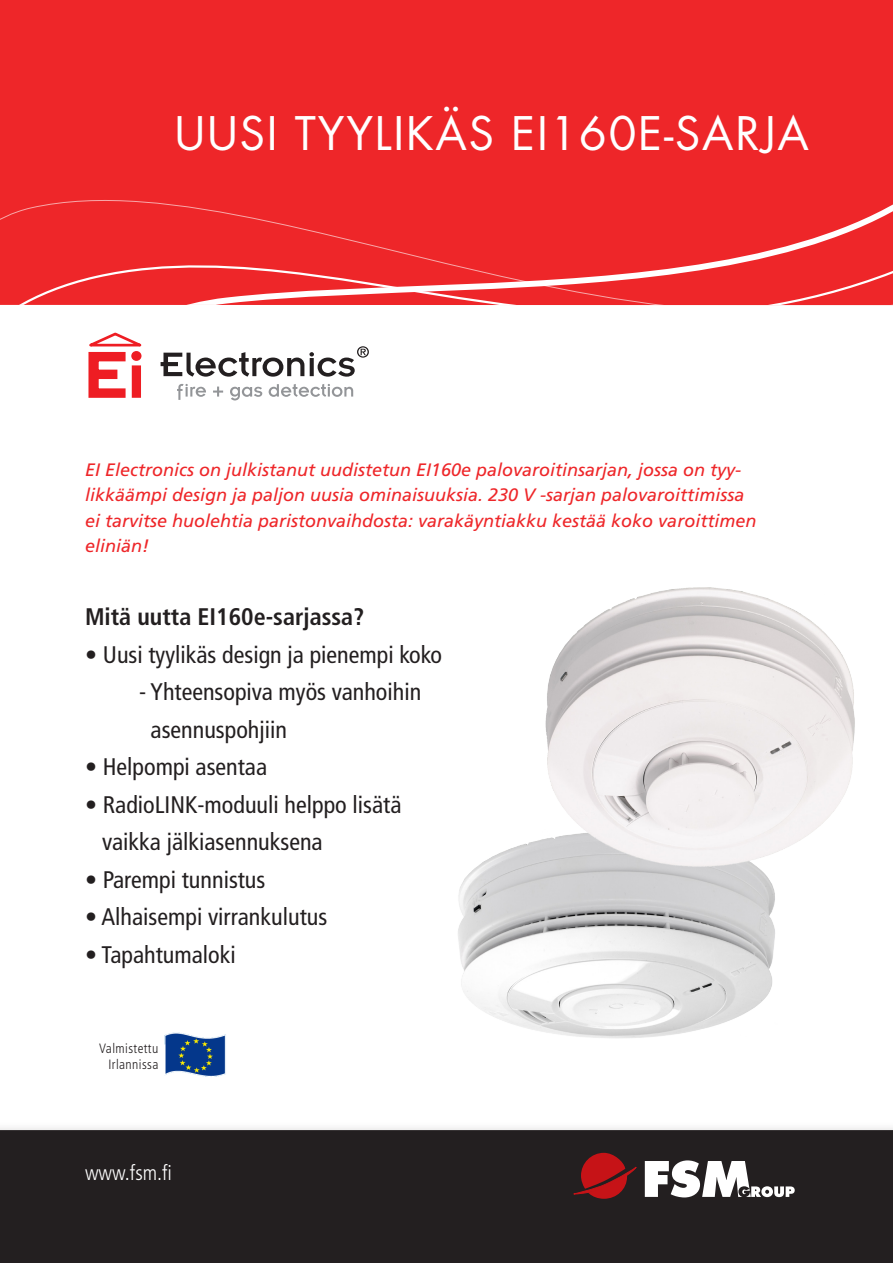
<style>
.page{position:relative;width:893px;height:1263px;background:#fff}
.page>*{position:absolute;margin:0;border:0;box-sizing:border-box;transform-origin:0 0}
.t1{font:45px "Futura Std";letter-spacing:.04em;color:#fff}
.t2{font:condensed 24px/37.5px "Frutiger LT Std";color:#231f20}
.t3{font:700 condensed 24px "Frutiger LT Std";color:#231f20}
.t4{font:300 condensed 21px "Frutiger LT Std";color:#fff}
.t5{font:italic 18px/25.5px "Frutiger LT Std";color:#ee2629}
.t6{font:300 condensed 13.5px/16.5px "Frutiger LT Std";letter-spacing:.03em;color:#231f20;text-align:right}
</style>
<div class="page">
<div style="left:0;top:1122px;width:893px;height:141px;background:#f8f7f8"></div>
<div style="left:0;top:1130px;width:893px;height:133px;background:#231f20"></div>
<div style="left:0;top:0;width:893px;height:14px;background:#ee2629"></div>
<div style="left:0;top:14px;width:893px;height:167px;background:#ee2629"></div>
<svg style="left:0;top:181px;width:893px;height:124px;background:#ee3235"></svg>
<div style="left:529px;top:1136px;width:344px;height:108px;background:#231f20"></div>
<div style="left:529px;top:1136px;width:344px;height:109px;border:1px solid #231f20"></div>
<svg style="left:573px;top:1152px;width:64px;height:47px"></svg>
<svg style="left:645px;top:1160px;width:150px;height:37px"></svg>
<img style="left:458px;top:840px;width:317px;height:198px">
<img style="left:541px;top:587px;width:314px;height:283px">
<svg style="left:88px;top:332px;width:54px;height:66px"></svg>
<svg style="left:161px;top:346px;width:208px;height:31px"></svg>
<svg style="left:177px;top:384px;width:29px;height:16px"></svg>
<svg style="left:213px;top:387px;width:10px;height:10px"></svg>
<svg style="left:230px;top:387px;width:32px;height:13px"></svg>
<svg style="left:269px;top:384px;width:84px;height:13px"></svg>
<img style="left:164px;top:1032px;width:62px;height:45px">
<p class="t1" style="left:175px;top:105px;width:636px">UUSI TYYLIKÄS EI160E-SARJA</p>
<p class="t5" style="left:85px;top:457px;width:673px">EI Electronics on julkistanut uudistetun EI160e palovaroitinsarjan, jossa on tyy&shy;likkäämpi design ja paljon uusia ominaisuuksia. 230 V -sarjan palovaroittimissa ei tarvitse huolehtia paristonvaihdosta: varakäyntiakku kestää koko varoittimen eliniän!</p>
<p class="t3" style="left:85px;top:602px;width:281px">Mitä uutta EI160e-sarjassa?</p>
<p class="t2" style="left:85px;top:636px;width:359px">• Uusi tyylikäs design ja pienempi koko</p>
<p class="t2" style="left:151px;top:673px;width:272px;text-indent:-12px">- Yhteensopiva myös vanhoihin asennuspohjiin</p>
<p class="t2" style="left:85px;top:748px;width:184px">• Helpompi asentaa</p>
<p class="t2" style="left:102px;top:786px;width:301px;text-indent:-17px">• RadioLINK-moduuli helppo lisätä vaikka jälkiasennuksena</p>
<p class="t2" style="left:85px;top:861px;width:182px">• Parempi tunnistus</p>
<p class="t2" style="left:85px;top:898px;width:244px">• Alhaisempi virrankulutus</p>
<p class="t2" style="left:85px;top:936px;width:152px">• Tapahtumaloki</p>
<p class="t6" style="left:99px;top:1040px;width:61px">Valmistettu<br>Irlannissa</p>
<p class="t4" style="left:85px;top:1161px;width:88px">www.fsm.fi</p>
</div>
